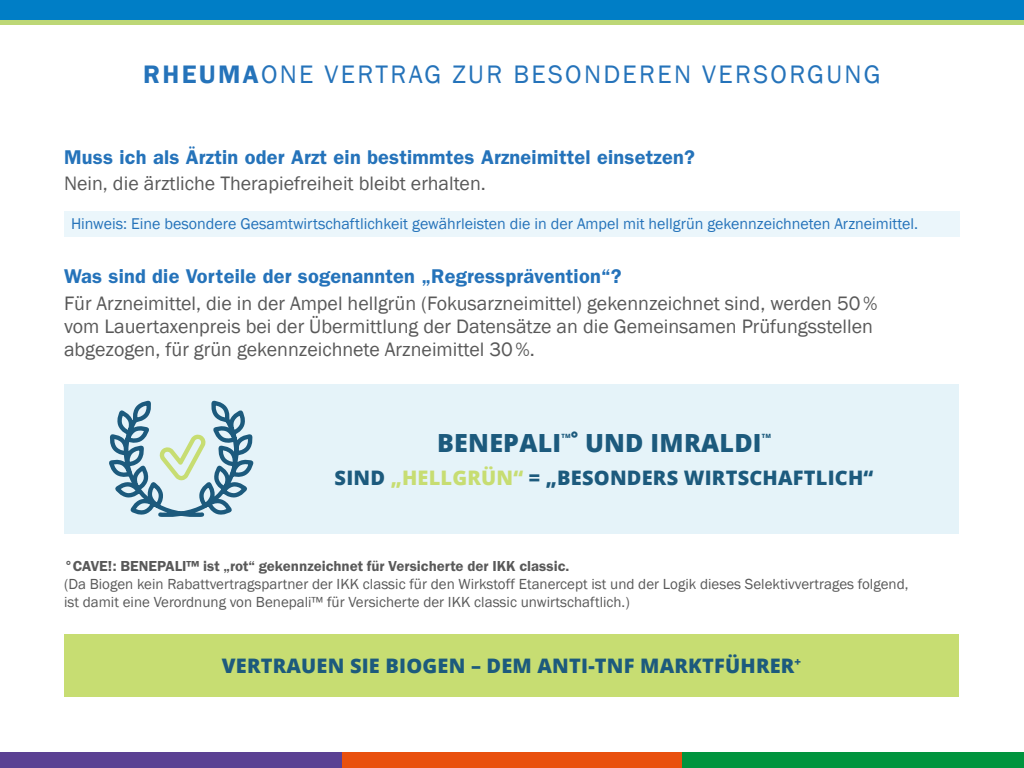
<style>
.page{position:relative;width:1024px;height:768px;background:#fff}
.page>*{position:absolute;margin:0;border:0;box-sizing:border-box;transform-origin:0 0}
.t1{font:26px "Franklin Gothic";letter-spacing:.09em;color:#2573ba}
.t2{font:800 25px "Open Sans";letter-spacing:.01em;color:#1c5a7d}
.t3{font:20px/23px "Franklin Gothic";color:#595959}
.t4{font:20px "Franklin Gothic LT Pro Dm";letter-spacing:.01em;color:#2573ba}
.t5{font:800 20px "Open Sans";letter-spacing:.01em;color:#1c5a7d}
.t6{font:16px "Franklin Gothic";color:#2573ba}
.t7{font:15px/18px "Franklin Gothic";color:#595959}
.t8{font:15px "Franklin Gothic URW Dem";color:#595959}
.t9{font:800 5.8px "Open Sans";color:#1c5a7d}
.s1{font-weight:600}
.s2{color:#c7dd72}
</style>
<div class="page">
<div style="left:341px;top:752px;width:342px;height:16px;background:#e9500e"></div>
<div style="left:683px;top:752px;width:341px;height:16px;background:#00943e"></div>
<div style="left:0;top:752px;width:341px;height:16px;background:#5b4193"></div>
<div style="left:64px;top:384px;width:895px;height:150px;background:#e5f3f9"></div>
<div style="left:64px;top:634px;width:895px;height:63px;background:#c7dd72"></div>
<svg style="left:105px;top:397px;width:152px;height:129px"></svg>
<div style="left:0;top:0;width:1024px;height:25px;background:#bdd776"></div>
<div style="left:0;top:0;width:1024px;height:20px;background:#007ec6"></div>
<div style="left:64px;top:211px;width:896px;height:25px;background:#ebf6fb"></div>
<h1 class="t1" style="left:143px;top:58px;width:739px"><span class="s1">RHEUMA</span>ONE VERTRAG ZUR BESONDEREN VERSORGUNG</h1>
<p class="t4" style="left:64px;top:145px;width:633px">Muss ich als Ärztin oder Arzt ein bestimmtes Arzneimittel einsetzen?</p>
<p class="t3" style="left:64px;top:173px;width:423px">Nein, die ärztliche Therapiefreiheit bleibt erhalten.</p>
<p class="t6" style="left:71px;top:214px;width:849px">Hinweis: Eine besondere Gesamtwirtschaftlichkeit gewährleisten die in der Ampel mit hellgrün gekennzeichneten Arzneimittel.</p>
<p class="t4" style="left:64px;top:265px;width:559px">Was sind die Vorteile der sogenannten „Regressprävention“?</p>
<p class="t3" style="left:64px;top:292px;width:815px">Für Arzneimittel, die in der Ampel hellgrün (Fokusarzneimittel) gekennzeichnet sind, werden 50 % vom Lauertaxenpreis bei der Übermittlung der Datensätze an die Gemeinsamen Prüfungsstellen abgezogen, für grün gekennzeichnete Arzneimittel 30 %.</p>
<p class="t2" style="left:437px;top:424px;width:326px">BENEPALI <sup>°</sup> UND IMRALDI</p>
<p class="t9" style="left:561px;top:432px;width:11px">TM</p>
<p class="t9" style="left:762px;top:432px;width:11px">TM</p>
<p class="t5" style="left:335px;top:462px;width:540px">SIND <span class="s2">„HELLGRÜN“</span> = „BESONDERS WIRTSCHAFTLICH“</p>
<p class="t8" style="left:64px;top:557px;width:507px">°CAVE!: BENEPALI™ ist „rot“ gekennzeichnet für Versicherte der IKK classic.</p>
<p class="t7" style="left:64px;top:575px;width:846px">(Da Biogen kein Rabattvertragspartner der IKK classic für den Wirkstoff Etanercept ist und der Logik dieses Selektivvertrages folgend, ist damit eine Verordnung von Benepali™ für Versicherte der IKK classic unwirtschaftlich.)</p>
<p class="t5" style="left:222px;top:651px;width:581px">VERTRAUEN SIE BIOGEN – DEM ANTI-TNF MARKTFÜHRER<sup>+</sup></p>
</div>
